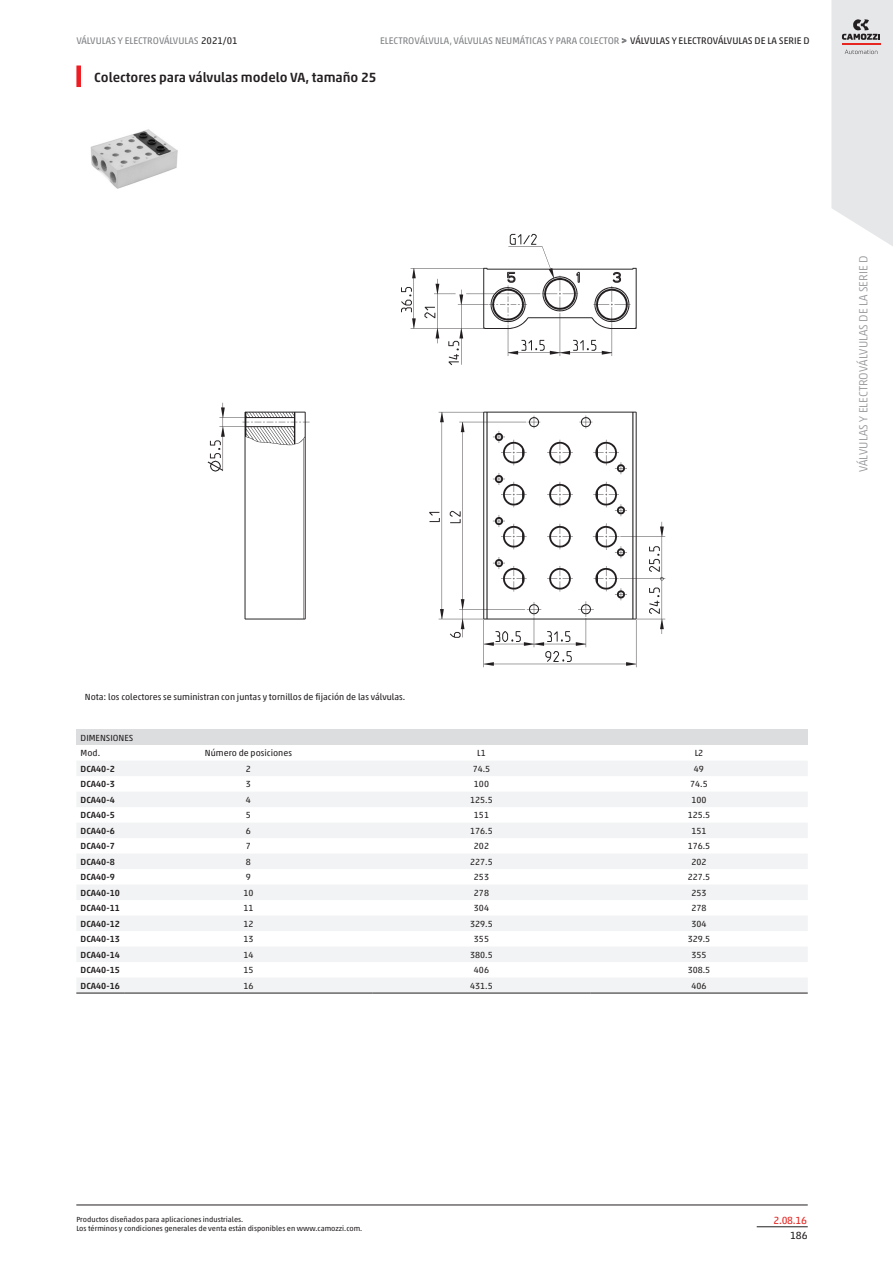
<style>
.page{position:relative;width:893px;height:1263px;background:#fff}
.page>*{position:absolute;margin:0;border:0;box-sizing:border-box;transform-origin:0 0}
.tpblockTitle_value{font:500 13.5px "Akko W1 G";color:#231f20}
.t1{font:300 12px "Akko W1 G";color:#939598}
.secR{font:10.5px "Akko W1 G";color:#e72621}
.sec4R{font:10.5px "Akko W1 G";color:#231f20}
.headTitleR{font:9.75px "Akko W1 G";color:#808285}
.footTitleR{font:9.75px "Akko W1 G";color:#808285}
.table_cell{font:9px "Akko W1 G";color:#231f20}
.table_row_header{font:500 9px "Akko W1 G";color:#231f20}
.note_value{font:9px "Akko W1 G";color:#231f20}
.table_header{font:9px "Akko W1 G";color:#231f20}
.table_title{font:9px "Akko W1 G";color:#231f20}
.table_model{font:9px "Akko W1 G";color:#231f20}
.footNotesR{font:7.5px "Akko W1 G";color:#231f20}
.s1{color:#231f20}
.s2{font-size:9px}
</style>
<div class="page">
<hr style="left:757px;top:1226px;width:51px;height:1px;background:#231f20">
<svg style="left:831px;top:0;width:62px;height:246px;background:#e4e4e6"></svg>
<hr style="left:76px;top:1205px;width:732px;height:1px;background:#231f20">
<div style="left:76px;top:729px;width:732px;height:16px;background:#dcdddf"></div>
<svg style="left:76px;top:761px;width:732px;height:232px;fill:#f2f3f4"></svg>
<hr style="left:76px;top:993px;width:48px;height:1px;background:#231f20">
<hr style="left:124px;top:993px;width:249px;height:1px;background:#231f20">
<hr style="left:373px;top:993px;width:217px;height:1px;background:#231f20">
<hr style="left:590px;top:993px;width:218px;height:1px;background:#231f20">
<hr style="left:77px;top:66px;width:4px;height:21px;background:#ee1d23">
<img style="left:90px;top:129px;width:88px;height:60px">
<img style="left:207px;top:233px;width:459px;height:435px">
<p class="footTitleR" style="left:76px;top:33px;width:163px">VÁLVULAS Y ELECTROVÁLVULAS <span class="s1">2021/01</span></p>
<p class="headTitleR" style="left:380px;top:33px;width:431px">ELECTROVÁLVULA, VÁLVULAS NEUMÁTICAS Y PARA COLECTOR <span class="s2">&gt;</span> <span class="s1">VÁLVULAS Y ELECTROVÁLVULAS DE LA SERIE D</span></p>
<p class="tpblockTitle_value" style="left:94px;top:67px;width:284px">Colectores para válvulas modelo VA, tamaño 25</p>
<p class="t1" style="left:855px;top:472px;width:219px;rotate:-90deg">VÁLVULAS Y ELECTROVÁLVULAS DE LA SERIE D</p>
<p class="note_value" style="left:85px;top:690px;width:322px">Nota: los colectores se suministran con juntas y tornillos de fijación de las válvulas.</p>
<p class="table_title" style="left:81px;top:731px;width:54px">DIMENSIONES</p>
<p class="table_model" style="left:81px;top:747px;width:21px">Mod.</p>
<p class="table_header" style="left:205px;top:747px;width:89px">Número de posiciones</p>
<p class="table_header" style="left:477px;top:747px;width:10px">L1</p>
<p class="table_header" style="left:695px;top:747px;width:10px">L2</p>
<p class="table_row_header" style="left:81px;top:762px;width:36px">DCA40-2</p>
<p class="table_cell" style="left:246px;top:762px;width:7px">2</p>
<p class="table_cell" style="left:473px;top:762px;width:19px">74.5</p>
<p class="table_cell" style="left:694px;top:762px;width:12px">49</p>
<p class="table_row_header" style="left:81px;top:777px;width:36px">DCA40-3</p>
<p class="table_cell" style="left:246px;top:778px;width:7px">3</p>
<p class="table_cell" style="left:474px;top:778px;width:17px">100</p>
<p class="table_cell" style="left:690px;top:778px;width:19px">74.5</p>
<p class="table_row_header" style="left:81px;top:793px;width:36px">DCA40-4</p>
<p class="table_cell" style="left:246px;top:793px;width:7px">4</p>
<p class="table_cell" style="left:470px;top:793px;width:24px">125.5</p>
<p class="table_cell" style="left:691px;top:793px;width:17px">100</p>
<p class="table_row_header" style="left:81px;top:808px;width:36px">DCA40-5</p>
<p class="table_cell" style="left:246px;top:809px;width:7px">5</p>
<p class="table_cell" style="left:474px;top:809px;width:17px">151</p>
<p class="table_cell" style="left:688px;top:809px;width:24px">125.5</p>
<p class="table_row_header" style="left:81px;top:824px;width:36px">DCA40-6</p>
<p class="table_cell" style="left:246px;top:824px;width:7px">6</p>
<p class="table_cell" style="left:470px;top:824px;width:24px">176.5</p>
<p class="table_cell" style="left:691px;top:824px;width:17px">151</p>
<p class="table_row_header" style="left:81px;top:839px;width:36px">DCA40-7</p>
<p class="table_cell" style="left:246px;top:840px;width:7px">7</p>
<p class="table_cell" style="left:474px;top:840px;width:17px">202</p>
<p class="table_cell" style="left:688px;top:840px;width:24px">176.5</p>
<p class="table_row_header" style="left:81px;top:855px;width:36px">DCA40-8</p>
<p class="table_cell" style="left:246px;top:855px;width:7px">8</p>
<p class="table_cell" style="left:470px;top:855px;width:24px">227.5</p>
<p class="table_cell" style="left:691px;top:855px;width:17px">202</p>
<p class="table_row_header" style="left:81px;top:870px;width:36px">DCA40-9</p>
<p class="table_cell" style="left:246px;top:871px;width:7px">9</p>
<p class="table_cell" style="left:474px;top:871px;width:17px">253</p>
<p class="table_cell" style="left:688px;top:871px;width:24px">227.5</p>
<p class="table_row_header" style="left:81px;top:886px;width:41px">DCA40-10</p>
<p class="table_cell" style="left:243px;top:886px;width:12px">10</p>
<p class="table_cell" style="left:474px;top:886px;width:17px">278</p>
<p class="table_cell" style="left:691px;top:886px;width:17px">253</p>
<p class="table_row_header" style="left:81px;top:901px;width:41px">DCA40-11</p>
<p class="table_cell" style="left:243px;top:902px;width:12px">11</p>
<p class="table_cell" style="left:474px;top:902px;width:17px">304</p>
<p class="table_cell" style="left:691px;top:902px;width:17px">278</p>
<p class="table_row_header" style="left:81px;top:917px;width:41px">DCA40-12</p>
<p class="table_cell" style="left:243px;top:917px;width:12px">12</p>
<p class="table_cell" style="left:470px;top:917px;width:24px">329.5</p>
<p class="table_cell" style="left:691px;top:917px;width:17px">304</p>
<p class="table_row_header" style="left:81px;top:932px;width:41px">DCA40-13</p>
<p class="table_cell" style="left:243px;top:933px;width:12px">13</p>
<p class="table_cell" style="left:474px;top:933px;width:17px">355</p>
<p class="table_cell" style="left:688px;top:933px;width:24px">329.5</p>
<p class="table_row_header" style="left:81px;top:948px;width:41px">DCA40-14</p>
<p class="table_cell" style="left:243px;top:948px;width:12px">14</p>
<p class="table_cell" style="left:470px;top:948px;width:24px">380.5</p>
<p class="table_cell" style="left:691px;top:948px;width:17px">355</p>
<p class="table_row_header" style="left:81px;top:963px;width:41px">DCA40-15</p>
<p class="table_cell" style="left:243px;top:964px;width:12px">15</p>
<p class="table_cell" style="left:474px;top:964px;width:17px">406</p>
<p class="table_cell" style="left:688px;top:964px;width:24px">308.5</p>
<p class="table_row_header" style="left:81px;top:979px;width:41px">DCA40-16</p>
<p class="table_cell" style="left:243px;top:979px;width:12px">16</p>
<p class="table_cell" style="left:470px;top:979px;width:24px">431.5</p>
<p class="table_cell" style="left:691px;top:979px;width:17px">406</p>
<p class="footNotesR" style="left:76px;top:1214px;width:168px">Productos diseñados para aplicaciones industriales.</p>
<p class="footNotesR" style="left:76px;top:1223px;width:287px">Los términos y condiciones generales de venta están disponibles en www.camozzi.com.</p>
<p class="secR" style="left:773px;top:1212px;width:35px">2.08.16</p>
<p class="sec4R" style="left:790px;top:1228px;width:19px">186</p>
</div>
